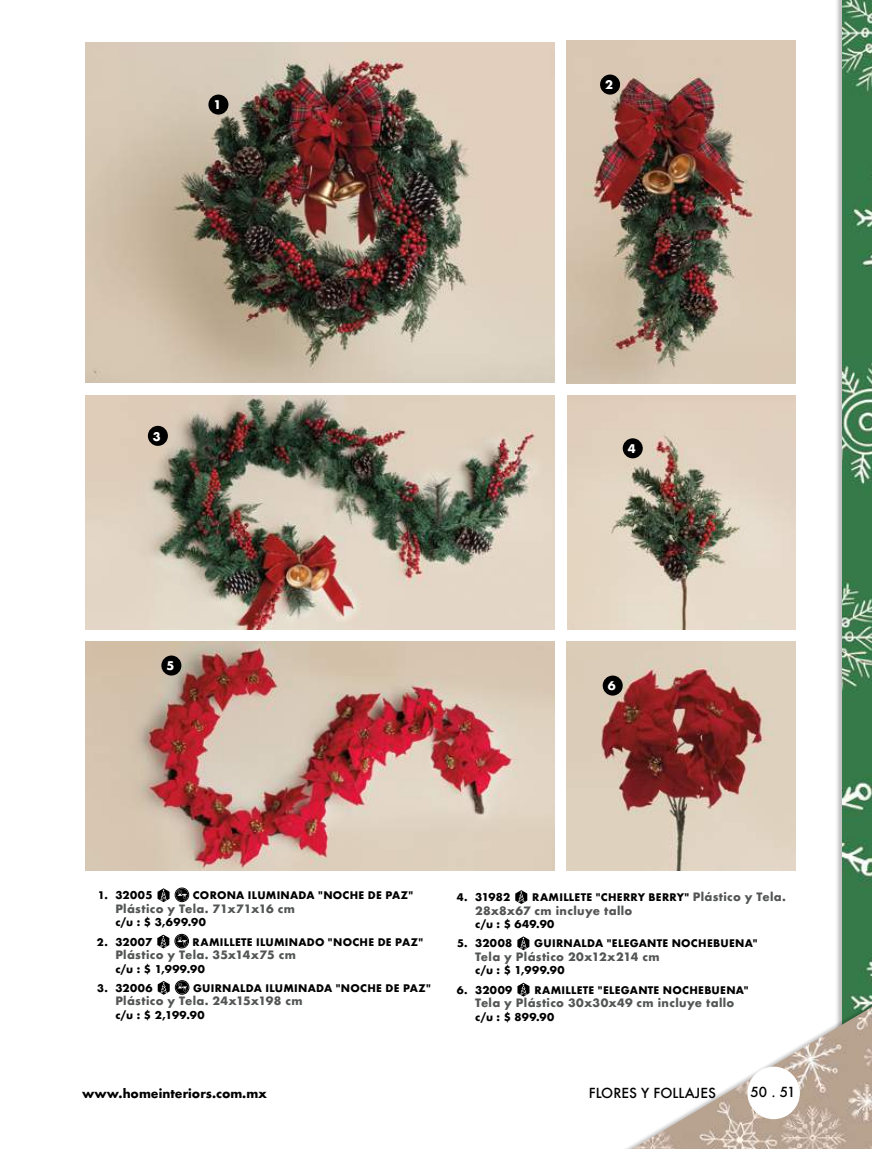
<style>
.page{position:relative;width:872px;height:1149px;background:#fff}
.page>*{position:absolute;margin:0;border:0;box-sizing:border-box;transform-origin:0 0}
.t1{font:500 13.5px "Futura";color:#000}
.t2{font:700 12px "Futura";color:#000}
.t3{font:700 11.7px "Futura";color:#fff}
.t4{font:700 11.25px "Futura";letter-spacing:.03em;color:#535454}
.t5{font:700 10.5px "Futura";letter-spacing:.045em;color:#000}
.t6{font:700 10.2px "Futura";letter-spacing:.025em;color:#000}
.s1{font-size:10.2px}
.s2{font-size:11.25px;color:#535454}
</style>
<div class="page">
<div style="left:835px;top:0;width:37px;height:1148px;background:#000;opacity:.25"></div>
<img style="left:842px;top:0;width:30px;height:974px">
<div style="left:527px;top:974px;width:345px;height:174px;background:#fff"></div>
<img style="left:628px;top:977px;width:244px;height:171px">
<div style="left:747px;top:1066px;width:53px;height:52px;background:#fff;border-radius:50%"></div>
<img style="left:567px;top:395px;width:228px;height:234px">
<img style="left:85px;top:43px;width:469px;height:340px">
<img style="left:85px;top:395px;width:469px;height:234px">
<img style="left:567px;top:41px;width:228px;height:342px">
<img style="left:85px;top:641px;width:469px;height:229px">
<img style="left:567px;top:641px;width:228px;height:229px">
<svg style="left:157px;top:888px;width:12px;height:13px"></svg>
<div style="left:175px;top:887px;width:14px;height:14px;border:1px solid #000;border-radius:50%"></div>
<svg style="left:176px;top:888px;width:12px;height:12px"></svg>
<svg style="left:157px;top:934px;width:12px;height:14px"></svg>
<div style="left:175px;top:933px;width:14px;height:14px;border:1px solid #000;border-radius:50%"></div>
<svg style="left:175px;top:934px;width:13px;height:13px"></svg>
<svg style="left:158px;top:981px;width:12px;height:13px"></svg>
<div style="left:175px;top:980px;width:14px;height:14px;border:1px solid #000;border-radius:50%"></div>
<svg style="left:176px;top:980px;width:12px;height:13px"></svg>
<svg style="left:515px;top:890px;width:12px;height:13px"></svg>
<svg style="left:517px;top:936px;width:12px;height:13px"></svg>
<svg style="left:517px;top:982px;width:12px;height:14px"></svg>
<div style="left:208px;top:94px;width:20px;height:21px;background:#000;border-radius:50%"></div>
<div style="left:161px;top:655px;width:20px;height:20px;background:#000;border-radius:50%"></div>
<div style="left:148px;top:425px;width:20px;height:21px;background:#000;border-radius:50%"></div>
<div style="left:600px;top:74px;width:20px;height:20px;background:#000;border-radius:50%"></div>
<div style="left:602px;top:675px;width:20px;height:20px;background:#000;border-radius:50%"></div>
<div style="left:622px;top:438px;width:21px;height:20px;background:#000;border-radius:50%"></div>
<p class="t3" style="left:213px;top:96px;width:9px">1</p>
<p class="t3" style="left:605px;top:76px;width:9px">2</p>
<p class="t3" style="left:153px;top:427px;width:9px">3</p>
<p class="t3" style="left:628px;top:440px;width:9px">4</p>
<p class="t3" style="left:166px;top:657px;width:9px">5</p>
<p class="t3" style="left:608px;top:677px;width:9px">6</p>
<p class="t5" style="left:98px;top:887px;width:56px"><span class="s1">1.</span> 32005</p>
<p class="t6" style="left:193px;top:887px;width:222px">CORONA ILUMINADA "NOCHE DE PAZ"</p>
<p class="t4" style="left:115px;top:900px;width:181px">Plástico y Tela. 71x71x16 cm</p>
<p class="t5" style="left:115px;top:914px;width:92px">c/u : $ 3,699.90</p>
<p class="t5" style="left:97px;top:933px;width:57px"><span class="s1">2.</span> 32007</p>
<p class="t6" style="left:193px;top:934px;width:232px">RAMILLETE ILUMINADO "NOCHE DE PAZ"</p>
<p class="t4" style="left:115px;top:946px;width:182px">Plástico y Tela. 35x14x75 cm</p>
<p class="t5" style="left:115px;top:960px;width:91px">c/u : $ 1,999.90</p>
<p class="t5" style="left:97px;top:980px;width:57px"><span class="s1">3.</span> 32006</p>
<p class="t6" style="left:193px;top:980px;width:239px">GUIRNALDA ILUMINADA "NOCHE DE PAZ"</p>
<p class="t4" style="left:115px;top:992px;width:189px">Plástico y Tela. 24x15x198 cm</p>
<p class="t5" style="left:115px;top:1007px;width:91px">c/u : $ 2,199.90</p>
<p class="t5" style="left:457px;top:889px;width:55px"><span class="s1">4.</span> 31982</p>
<p class="t6" style="left:532px;top:889px;width:255px">RAMILLETE "CHERRY BERRY" <span class="s2">Plástico y Tela.</span></p>
<p class="t4" style="left:475px;top:901px;width:159px">28x8x67 cm incluye tallo</p>
<p class="t5" style="left:475px;top:916px;width:81px">c/u : $ 649.90</p>
<p class="t5" style="left:457px;top:935px;width:57px"><span class="s1">5.</span> 32008</p>
<p class="t6" style="left:534px;top:935px;width:225px">GUIRNALDA "ELEGANTE NOCHEBUENA"</p>
<p class="t4" style="left:475px;top:948px;width:186px">Tela y Plástico 20x12x214 cm</p>
<p class="t5" style="left:475px;top:962px;width:91px">c/u : $ 1,999.90</p>
<p class="t5" style="left:457px;top:981px;width:57px"><span class="s1">6.</span> 32009</p>
<p class="t6" style="left:534px;top:982px;width:216px">RAMILLETE "ELEGANTE NOCHEBUENA"</p>
<p class="t4" style="left:475px;top:994px;width:261px">Tela y Plástico 30x30x49 cm incluye tallo</p>
<p class="t5" style="left:475px;top:1008px;width:81px">c/u : $ 899.90</p>
<p class="t2" style="left:82px;top:1084px;width:186px">www.homeinteriors.com.mx</p>
<h1 class="t1" style="left:589px;top:1082px;width:129px">FLORES Y FOLLAJES</h1>
<h1 class="t1" style="left:750px;top:1081px;width:46px">50 . 51</h1>
</div>
